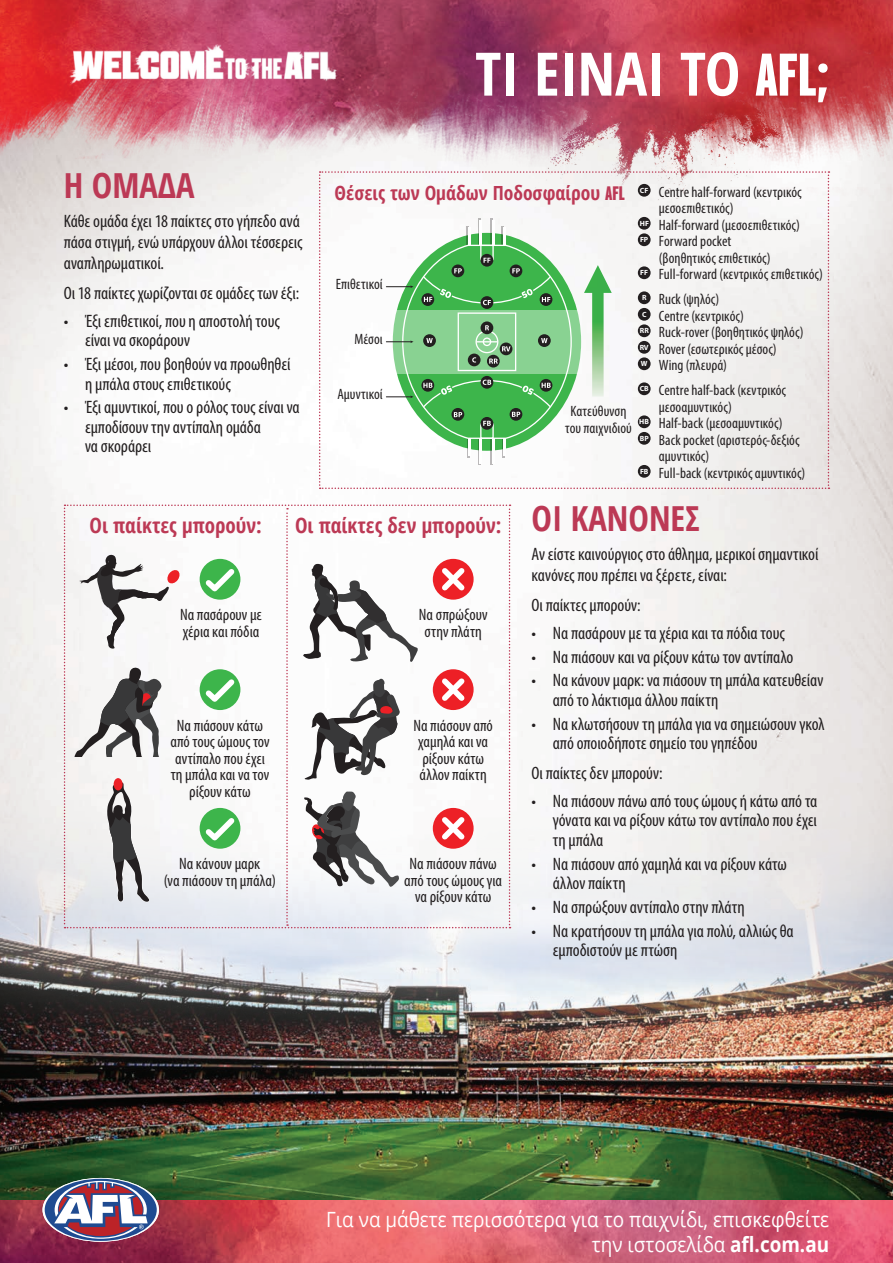
<style>
.page{position:relative;width:893px;height:1263px;background:#fff}
.page>*{position:absolute;margin:0;border:0;box-sizing:border-box;transform-origin:0 0}
.t1{font:700 condensed 60px "Open Sans";color:#fff}
.t2{font:700 condensed 34.5px "Open Sans";color:#bc3955}
.t3{font:21px/25.2px "Open Sans";color:#fff;text-align:right;scale:.9 1}
.t4{font:700 condensed 21px "Open Sans";color:#bc3955}
.t5{font:700 condensed 19.5px "Open Sans";color:#bc3955}
.t6{font:condensed 18px/19.5px "Myriad Pro";letter-spacing:-.005em;color:#231f20}
.t7{font:condensed 16.5px/16.5px "Myriad Pro";color:#231f20;text-align:center}
.t8{font:condensed 15px/16.5px "Myriad Pro";letter-spacing:.005em;color:#231f20}
.s1{font-family:"Interstate Compressed";font-weight:900;font-stretch:normal}
.s2{font-weight:700}
</style>
<div class="page">
<img style="left:0;top:203px;width:893px;height:315px">
<img style="left:0;top:518px;width:893px;height:745px">
<img style="left:0;top:0;width:893px;height:203px">
<svg style="left:64px;top:504px;width:446px;height:424px"></svg>
<svg style="left:43px;top:1178px;width:116px;height:64px"></svg>
<div style="left:45px;top:1179px;width:112px;height:62px;background:#1f4b91;border-radius:50%"></div>
<svg style="left:54px;top:1181px;width:94px;height:58px"></svg>
<img style="left:64px;top:45px;width:276px;height:40px">
<svg style="left:319px;top:171px;width:510px;height:318px"></svg>
<h2 class="t2" style="left:64px;top:161px;width:132px">Η ΟΜΆΔΑ</h2>
<p class="t6" style="left:64px;top:211px;width:240px;line-height:21px">Κάθε ομάδα έχει 18 παίκτες στο γήπεδο ανά πάσα στιγμή, ενώ υπάρχουν άλλοι τέσσερεις αναπληρωματικοί.</p>
<p class="t6" style="left:64px;top:283px;width:237px">Οι 18 παίκτες χωρίζονται σε ομάδες των έξι:</p>
<p class="t6" style="left:85px;top:311px;width:196px;text-indent:-21px">• Έξι επιθετικοί, που η αποστολή τους είναι να σκοράρουν</p>
<p class="t6" style="left:85px;top:354px;width:207px;text-indent:-21px">• Έξι μέσοι, που βοηθούν να προωθηθεί η μπάλα στους επιθετικούς</p>
<p class="t6" style="left:85px;top:397px;width:216px;text-indent:-21px">• Έξι αμυντικοί, που ο ρόλος τους είναι να εμποδίσουν την αντίπαλη ομάδα<br>να σκοράρει</p>
<h1 class="t1" style="left:475px;top:32px;width:355px">ΤΙ ΕΙΝΑΙ ΤΟ <span class="s1">AFL;</span></h1>
<p class="t5" style="left:335px;top:179px;width:292px">Θέσεις των Ομάδων Ποδοσφαίρου <span class="s1">AFL</span></p>
<p class="t8" style="left:336px;top:276px;width:48px">Επιθετικοί</p>
<p class="t8" style="left:354px;top:331px;width:30px">Μέσοι</p>
<p class="t8" style="left:337px;top:386px;width:47px">Αμυντικοί</p>
<p class="t8" style="left:565px;top:403px;width:68px;text-align:center">Κατεύθυνση του παιχνιδιού</p>
<p class="t8" style="left:640px;top:183px;width:163px"><sup>CF</sup> Centre half-forward (κεντρικός</p>
<p class="t8" style="left:659px;top:200px;width:76px">μεσοεπιθετικός)</p>
<p class="t8" style="left:640px;top:216px;width:162px"><sup>HF</sup> Half-forward (μεσοεπιθετικός)</p>
<p class="t8" style="left:640px;top:233px;width:93px"><sup>FP</sup> Forward pocket</p>
<p class="t8" style="left:659px;top:249px;width:113px">(βοηθητικός επιθετικός)</p>
<p class="t8" style="left:640px;top:266px;width:184px"><sup>FF</sup> Full-forward (κεντρικός επιθετικός)</p>
<p class="t8" style="left:640px;top:291px;width:165px"><sup>R</sup> Ruck (ψηλός)<br><sup>C</sup> Centre (κεντρικός)<br><sup>RR</sup> Ruck-rover (βοηθητικός ψηλός)<br><sup>RV</sup> Rover (εσωτερικός μέσος)<br><sup>W</sup> Wing (πλευρά)</p>
<p class="t8" style="left:640px;top:382px;width:148px"><sup>CB</sup> Centre half-back (κεντρικός</p>
<p class="t8" style="left:659px;top:398px;width:74px">μεσοαμυντικός)</p>
<p class="t8" style="left:639px;top:415px;width:145px"><sup>HB</sup> Half-back (μεσοαμυντικός)</p>
<p class="t8" style="left:640px;top:431px;width:162px"><sup>BP</sup> Back pocket (αριστερός-δεξιός</p>
<p class="t8" style="left:659px;top:448px;width:52px">αμυντικός)</p>
<p class="t8" style="left:640px;top:464px;width:167px"><sup>FB</sup> Full-back (κεντρικός αμυντικός)</p>
<p class="t4" style="left:90px;top:511px;width:174px">Οι παίκτες μπορούν:</p>
<p class="t4" style="left:295px;top:511px;width:208px">Οι παίκτες δεν μπορούν:</p>
<p class="t7" style="left:180px;top:606px;width:83px;text-align:left">Να πασάρουν με χέρια και πόδια</p>
<p class="t7" style="left:170px;top:717px;width:101px">Να πιάσουν κάτω από τους ώμους τον αντίπαλο που έχει τη μπάλα και να τον ρίξουν κάτω</p>
<p class="t7" style="left:164px;top:855px;width:114px">Να κάνουν μαρκ<br>(να πιάσουν τη μπάλα)</p>
<p class="t7" style="left:419px;top:606px;width:70px">Να σπρώξουν στην πλάτη</p>
<p class="t7" style="left:413px;top:717px;width:81px;text-align:left">Να πιάσουν από χαμηλά και να ρίξουν κάτω άλλον παίκτη</p>
<p class="t7" style="left:404px;top:855px;width:99px">Να πιάσουν πάνω από τους ώμους για να ρίξουν κάτω</p>
<h2 class="t2" style="left:531px;top:494px;width:170px">ΟΙ ΚΑΝΌΝΕΣ</h2>
<p class="t6" style="left:531px;top:544px;width:288px;line-height:21px">Αν είστε καινούργιος στο άθλημα, μερικοί σημαντικοί κανόνες που πρέπει να ξέρετε, είναι:</p>
<p class="t6" style="left:531px;top:595px;width:111px">Οι παίκτες μπορούν:</p>
<p class="t6" style="left:531px;top:623px;width:255px">• Να πασάρουν με τα χέρια και τα πόδια τους</p>
<p class="t6" style="left:531px;top:647px;width:263px">• Να πιάσουν και να ρίξουν κάτω τον αντίπαλο</p>
<p class="t6" style="left:553px;top:670px;width:272px;text-indent:-21px">• Να κάνουν μαρκ: να πιάσουν τη μπάλα κατευθείαν από το λάκτισμα άλλου παίκτη</p>
<p class="t6" style="left:553px;top:714px;width:273px;text-indent:-21px">• Να κλωτσήσουν τη μπάλα για να σημειώσουν γκολ από οποιοδήποτε σημείο του γηπέδου</p>
<p class="t6" style="left:531px;top:763px;width:132px">Οι παίκτες δεν μπορούν:</p>
<p class="t6" style="left:553px;top:791px;width:266px;text-align:justify;text-indent:-21px">• Να πιάσουν πάνω από τους ώμους ή κάτω από τα γόνατα και να ρίξουν κάτω τον αντίπαλο που έχει τη μπάλα</p>
<p class="t6" style="left:553px;top:854px;width:236px;text-indent:-21px">• Να πιάσουν από χαμηλά και να ρίξουν κάτω άλλον παίκτη</p>
<p class="t6" style="left:531px;top:897px;width:215px">• Να σπρώξουν αντίπαλο στην πλάτη</p>
<p class="t6" style="left:553px;top:921px;width:242px;text-indent:-21px">• Να κρατήσουν τη μπάλα για πολύ, αλλιώς θα εμποδιστούν με πτώση</p>
<p class="t3" style="left:326px;top:1206px;width:561px">Για να μάθετε περισσότερα για το παιχνίδι, επισκεφθείτε την ιστοσελίδα <span class="s2">afl.com.au</span></p>
</div>
